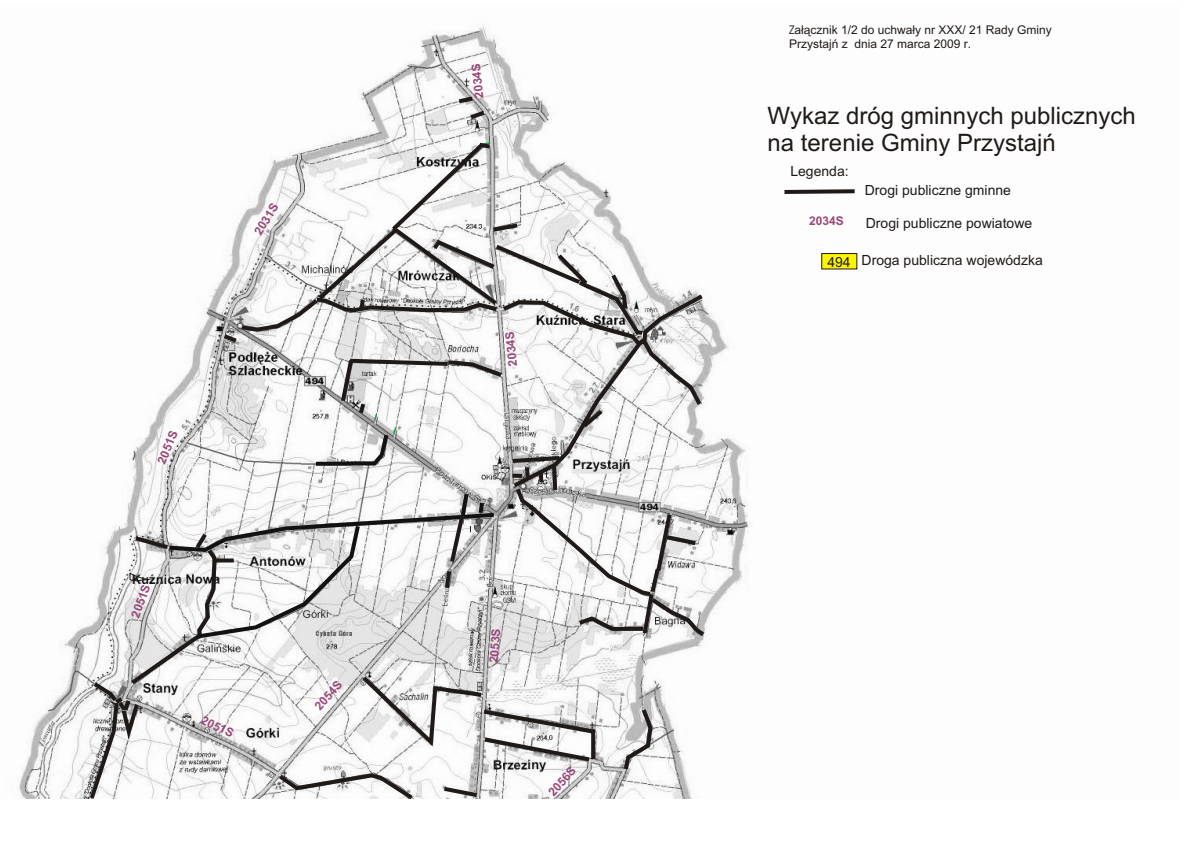
<style>
.page{position:relative;width:1191px;height:842px;background:#fff}
.page>*{position:absolute;margin:0;border:0;box-sizing:border-box;transform-origin:0 0}
.t1{font:24px/26.8px "Arial";color:#1f1a17}
.t2{font:14px "Arial";color:#1f1a17}
.t3{font:12px/13.7px "Arial";color:#1f1a17}
.t4{font:700 12px "Arial";color:#994778}
.s1{font-family:"Avant Garde Bk BT"}
</style>
<div class="page">
<img style="left:18px;top:26px;width:840px;height:773px">
<svg style="left:455px;top:94px;width:34px;height:28px"></svg>
<svg style="left:780px;top:187px;width:78px;height:9px"></svg>
<div style="left:821px;top:253px;width:36px;height:16px;background:#fff500;border:1px solid #1f1a17"></div>
<svg style="left:87px;top:139px;width:622px;height:661px"></svg>
<p class="t4" style="left:253px;top:231px;width:36px;rotate:-58deg">2031S</p>
<p class="t4" style="left:157px;top:462px;width:36px;rotate:-68deg">2051S</p>
<p class="t4" style="left:131px;top:616px;width:36px;rotate:-70deg">2051S</p>
<p class="t4" style="left:204px;top:715px;width:36px;rotate:26deg">2051S</p>
<p class="t4" style="left:314px;top:705px;width:36px;rotate:-48deg">2054S</p>
<p class="t4" style="left:475px;top:99px;width:36px;rotate:-96deg">2034S</p>
<p class="t4" style="left:509px;top:367px;width:36px;rotate:-96deg">2034S</p>
<p class="t4" style="left:489px;top:663px;width:36px;rotate:-86deg">2053S</p>
<p class="t4" style="left:547px;top:791px;width:36px;rotate:-48deg">2056S</p>
<p class="t3" style="left:789px;top:24px;width:264px"><span class="s1">Z</span>a³¹cznik 1/2 do uchwa³y nr XXX/ 21 Rady Gminy<br>Przystajñ z dnia 27 marca 2009 r.</p>
<h1 class="t1" style="left:768px;top:104px;width:370px">Wykaz dróg gminnych publicznych na terenie Gminy Przystajñ</h1>
<p class="t2" style="left:790px;top:166px;width:60px">Legenda:</p>
<p class="t2" style="left:865px;top:185px;width:148px">Drogi publiczne gminne</p>
<p class="t2" style="left:866px;top:218px;width:168px">Drogi publiczne powiatowe</p>
<p class="t2" style="left:862px;top:255px;width:183px">Droga publiczna wojewódzka</p>
<p class="t4" style="left:809px;top:216px;width:36px;rotate:-1deg">2034S</p>
<p class="t2" style="left:827px;top:257px;width:25px">494</p>
</div>
